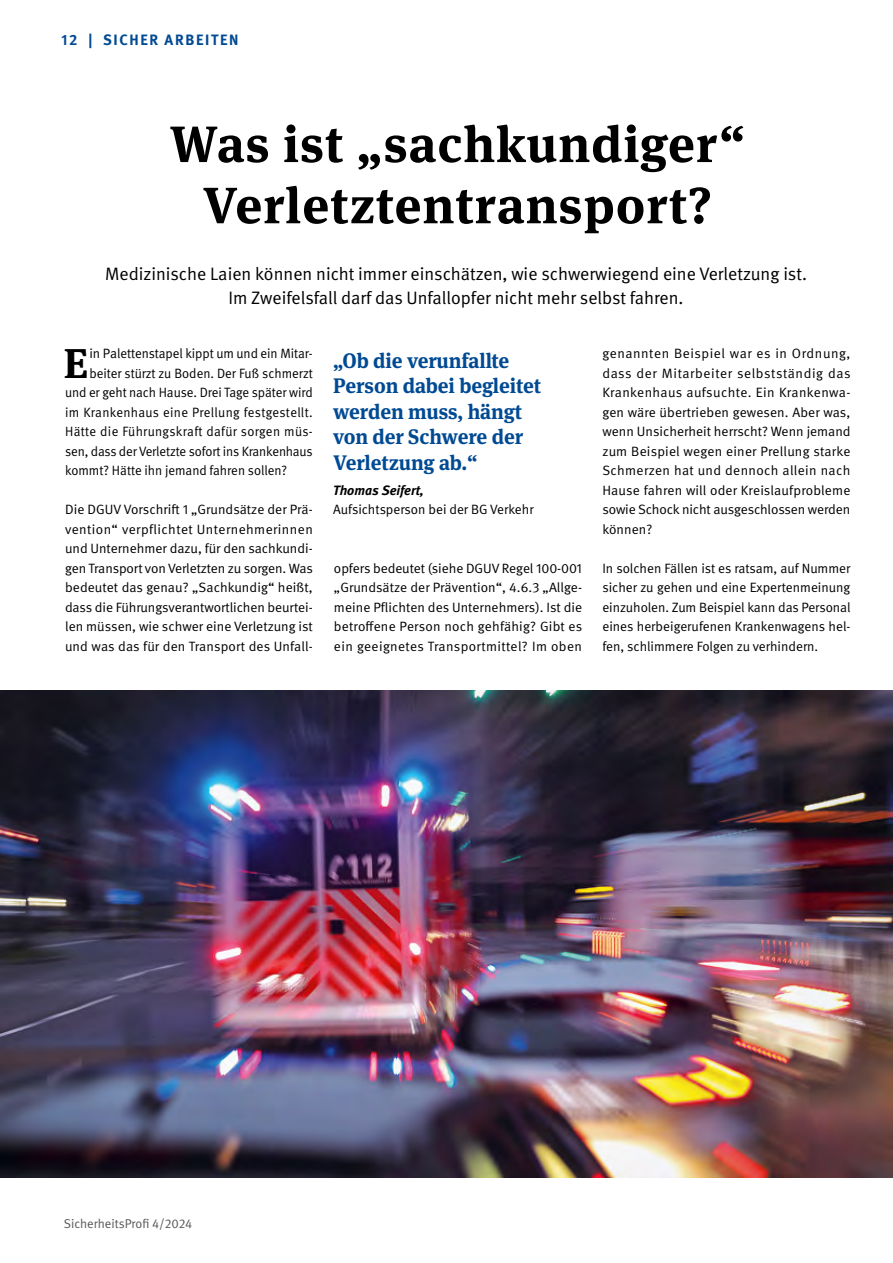
<style>
.page{position:relative;width:893px;height:1263px;background:#fff}
.page>*{position:absolute;margin:0;border:0;box-sizing:border-box;transform-origin:0 0}
.BGV_Head_Schwarz_38p{font:700 51px/61.2px "DGUV Meta Serif";letter-spacing:.02em;color:#000;text-align:center}
.BGV_Fließ_Initial_Se{font:700 41.55px "DGUV Meta Serif";color:#000}
.BGV_Zitat_Blau_14pt{font:700 21px/25.5px "DGUV Meta Serif";letter-spacing:-.005em;color:#004a93}
.BGV_Fließ_Einleser_S{font:18px/24px "DGUV Meta";color:#000;text-align:center}
.t1{font:700 15px "DGUV Meta";letter-spacing:.11em;color:#004a93}
.BGV_Fließ_Text_9pt_b{font:13.5px/19.5px "DGUV Meta";color:#000;text-align:justify}
.BGV_Fließ_Initial_Se-2{font:13.5px "DGUV Meta";color:#000}
.BGV_Fließ_Initial_Se-3{font:13.5px "DGUV Meta";letter-spacing:.02em;color:#000}
.BGV_Fließ_Initial_Se-4{font:13.5px "DGUV Meta";letter-spacing:.025em;color:#000}
.t2{font:12.75px "DGUV Meta";color:#585757}
.s1{font-weight:700;font-style:italic}
</style>
<div class="page">
<img style="left:0;top:690px;width:892px;height:487px">
<p class="t1" style="left:62px;top:31px;width:178px">12 | SICHER ARBEITEN</p>
<h1 class="BGV_Head_Schwarz_38p" style="left:169px;top:114px;width:577px">Was ist „sachkundiger“<br>Verletztentransport?</h1>
<h2 class="BGV_Fließ_Einleser_S" style="left:105px;top:263px;width:703px">Medizinische Laien können nicht immer einschätzen, wie schwerwiegend eine Verletzung ist.<br>Im Zweifelsfall darf das Unfallopfer nicht mehr selbst fahren.</h2>
<p class="BGV_Fließ_Initial_Se" style="left:64px;top:338px;width:26px">E</p>
<p class="BGV_Fließ_Initial_Se-2" style="left:89px;top:346px;width:225px">in Palettenstapel kippt um und ein Mitar-</p>
<p class="BGV_Fließ_Initial_Se-2" style="left:89px;top:365px;width:225px">beiter stürzt zu Boden. Der Fuß schmerzt</p>
<p class="BGV_Fließ_Initial_Se-2" style="left:65px;top:385px;width:249px">und er geht nach Hause. Drei Tage später wird</p>
<p class="BGV_Fließ_Initial_Se-3" style="left:65px;top:404px;width:249px">im Krankenhaus eine Prellung festgestellt.</p>
<p class="BGV_Fließ_Initial_Se-4" style="left:65px;top:424px;width:249px">Hätte die Führungskraft dafür sorgen müs-</p>
<p class="BGV_Fließ_Initial_Se-2" style="left:65px;top:443px;width:249px">sen, dass der Verletzte sofort ins Krankenhaus</p>
<p class="BGV_Fließ_Initial_Se-2" style="left:65px;top:463px;width:224px">kommt? Hätte ihn jemand fahren sollen?</p>
<p class="BGV_Fließ_Text_9pt_b" style="left:65px;top:500px;width:249px">Die DGUV Vorschrift 1 „Grundsätze der Prä&shy;vention“ verpflichtet Unternehmerinnen und Unternehmer dazu, für den sachkundi&shy;gen Transport von Verletzten zu sorgen. Was bedeutet das genau? „Sachkundig“ heißt, dass die Führungsverantwortlichen beurtei&shy;len müssen, wie schwer eine Verletzung ist und was das für den Transport des Unfall-</p>
<p class="BGV_Zitat_Blau_14pt" style="left:333px;top:348px;width:209px">„Ob die verunfallte<br>Person dabei begleitet werden muss, hängt von der Schwere der<br>Verletzung ab.“</p>
<p class="BGV_Fließ_Text_9pt_b" style="left:333px;top:480px;width:202px"><span class="s1">Thomas Seifert,<br></span>Aufsichtsperson bei der BG Verkehr</p>
<p class="BGV_Fließ_Text_9pt_b" style="left:334px;top:558px;width:250px">opfers bedeutet (siehe DGUV Regel 100-001 „Grundsätze der Prävention“, 4.6.3 „Allge&shy;meine Pflichten des Unternehmers). Ist die betroffene Person noch gehfähig? Gibt es ein geeignetes Transportmittel? Im oben</p>
<p class="BGV_Fließ_Text_9pt_b" style="left:602px;top:344px;width:250px">genannten Beispiel war es in Ordnung, dass der Mitarbeiter selbstständig das Krankenhaus aufsuchte. Ein Krankenwa&shy;gen wäre übertrieben gewesen. Aber was, wenn Unsicherheit herrscht? Wenn jemand zum Beispiel wegen einer Prellung starke Schmerzen hat und dennoch allein nach Hause fahren will oder Kreislaufprobleme sowie Schock nicht ausgeschlossen werden können?</p>
<p class="BGV_Fließ_Text_9pt_b" style="left:602px;top:558px;width:250px">In solchen Fällen ist es ratsam, auf Nummer sicher zu gehen und eine Expertenmeinung einzuholen. Zum Beispiel kann das Personal eines herbeigerufenen Krankenwagens hel&shy;fen, schlimmere Folgen zu verhindern.</p>
<p class="t2" style="left:64px;top:1216px;width:130px">SicherheitsProfi 4/2024</p>
</div>
